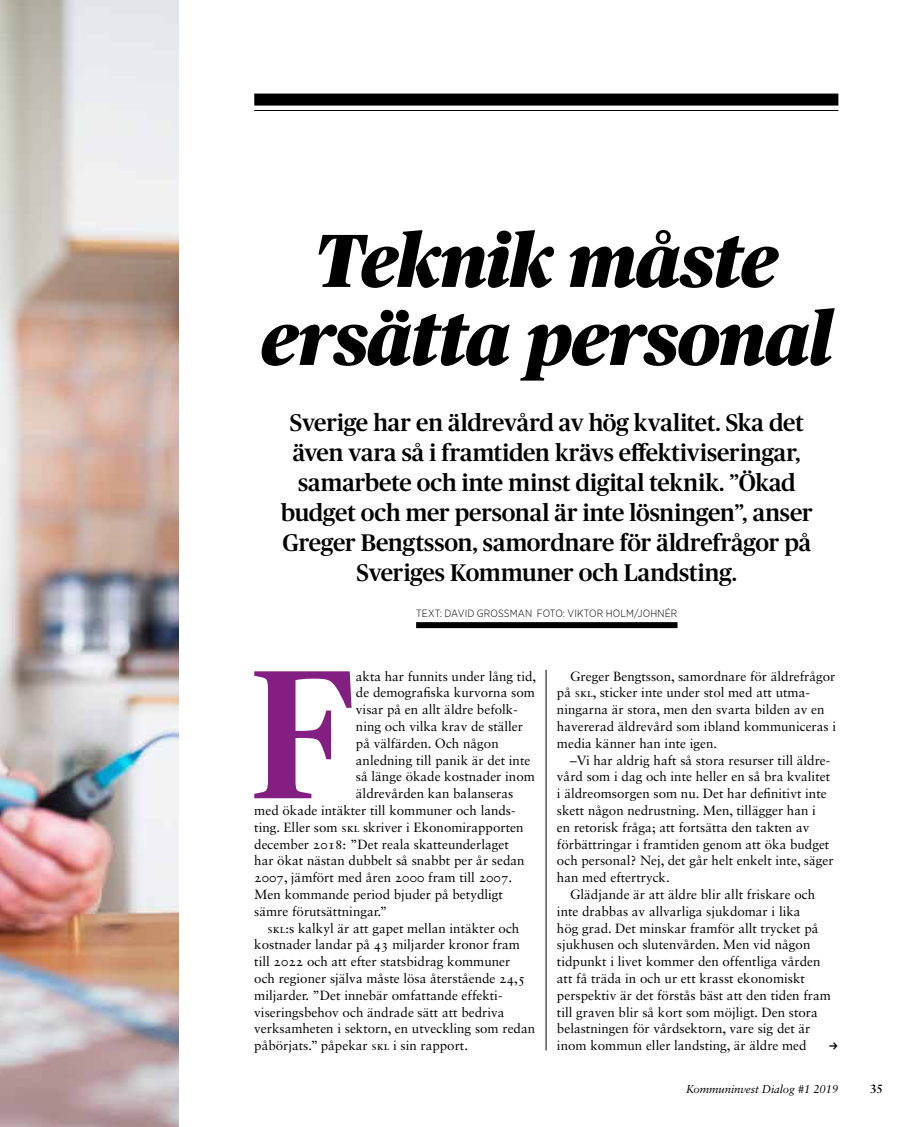
<style>
.page{position:relative;width:915px;height:1127px;background:#fff}
.page>*{position:absolute;margin:0;border:0;box-sizing:border-box;transform-origin:0 0}
.t1{font:500 183px "Publico Headline";color:#831f82}
.t2{font:italic 900 75px/78px "Publico Headline";letter-spacing:-.01em;color:#000;text-align:center}
.t3{font:500 24px/30px "Publico Headline";letter-spacing:-.005em;color:#000;text-align:center}
.t4{font:13.35px/16.8px "Sabon LT Std";color:#000}
.t5{font:700 12px "Sabon LT Std";color:#000}
.t6{font:italic 11.4px "Sabon LT Std";letter-spacing:-.01em;color:#000}
.t7{font:300 10.5px "Gotham Narrow";letter-spacing:.015em;color:#000}
.s1{font-size:12px}
</style>
<div class="page">
<div style="left:416px;top:622px;width:261px;height:6px;background:#000"></div>
<div style="left:254px;top:94px;width:584px;height:12px;background:#000"></div>
<hr style="left:254px;top:110px;width:584px;height:1px;background:#000">
<hr style="left:545px;top:670px;width:1px;height:380px;background:#000">
<img style="left:0;top:0;width:179px;height:1127px">
<h2 class="t2" style="left:261px;top:217px;width:573px">Teknik måste ersätta personal</h2>
<p class="t3" style="left:281px;top:406px;width:533px">Sverige har en äldrevård av hög kvalitet. Ska det även vara så i framtiden krävs effektiviseringar, samarbete och inte minst digital teknik. ”Ökad budget och mer personal är inte lösningen”, anser Greger Bengtsson, samordnare för äldrefrågor på Sveriges Kommuner och Landsting.</p>
<p class="t7" style="left:416px;top:607px;width:263px">TEXT: DAVID GROSSMAN FOTO: VIKTOR HOLM/JOHNÉR</p>
<h1 class="t1" style="left:250px;top:604px;width:107px">F</h1>
<p class="t4" style="left:356px;top:667px;width:182px">akta har funnits under lång tid,</p>
<p class="t4" style="left:356px;top:684px;width:180px">de demografiska kurvorna som</p>
<p class="t4" style="left:356px;top:701px;width:163px">visar på en allt äldre befolk-</p>
<p class="t4" style="left:356px;top:718px;width:168px">ning och vilka krav de ställer</p>
<p class="t4" style="left:356px;top:734px;width:144px">på välfärden. Och någon</p>
<p class="t4" style="left:356px;top:751px;width:176px">anledning till panik är det inte</p>
<p class="t4" style="left:356px;top:768px;width:180px">så länge ökade kostnader inom</p>
<p class="t4" style="left:356px;top:785px;width:159px">äldrevården kan balanseras</p>
<p class="t4" style="left:254px;top:802px;width:263px">med ökade intäkter till kommuner och lands-</p>
<p class="t4" style="left:254px;top:818px;width:270px">ting. Eller som <span class="s1">SKL</span> skriver i Ekonomirapporten</p>
<p class="t4" style="left:254px;top:835px;width:256px">december 2018: ”Det reala skatteunderlaget</p>
<p class="t4" style="left:254px;top:852px;width:272px">har ökat nästan dubbelt så snabbt per år sedan</p>
<p class="t4" style="left:254px;top:869px;width:259px">2007, jämfört med åren 2000 fram till 2007.</p>
<p class="t4" style="left:254px;top:886px;width:250px">Men kommande period bjuder på betydligt</p>
<p class="t4" style="left:254px;top:902px;width:134px">sämre förutsättningar.”</p>
<p class="t4" style="left:267px;top:919px;width:253px"><span class="s1">SKL</span>:s kalkyl är att gapet mellan intäkter och</p>
<p class="t4" style="left:254px;top:936px;width:267px">kostnader landar på 43 miljarder kronor fram</p>
<p class="t4" style="left:254px;top:953px;width:257px">till 2022 och att efter statsbidrag kommuner</p>
<p class="t4" style="left:254px;top:970px;width:272px">och regioner själva måste lösa återstående 24,5</p>
<p class="t4" style="left:254px;top:986px;width:249px">miljarder. ”Det innebär omfattande effekti-</p>
<p class="t4" style="left:254px;top:1003px;width:251px">viseringsbehov och ändrade sätt att bedriva</p>
<p class="t4" style="left:254px;top:1020px;width:282px">verksamheten i sektorn, en utveckling som redan</p>
<p class="t4" style="left:254px;top:1037px;width:215px">påbörjats.” påpekar <span class="s1">SKL</span> i sin rapport.</p>
<p class="t4" style="left:556px;top:667px;width:280px;text-indent:13px">Greger Bengtsson, samordnare för äldrefrågor på <span class="s1">SKL</span>, sticker inte under stol med att utma&shy;ningarna är stora, men den svarta bilden av en havererad äldrevård som ibland kommuniceras i media känner han inte igen.</p>
<p class="t4" style="left:556px;top:751px;width:278px;text-indent:13px">–Vi har aldrig haft så stora resurser till äldre&shy;vård som i dag och inte heller en så bra kvalitet i äldreomsorgen som nu. Det har definitivt inte skett någon nedrustning. Men, tillägger han i<br>en retorisk fråga; att fortsätta den takten av förbättringar i framtiden genom att öka budget och personal? Nej, det går helt enkelt inte, säger han med eftertryck.</p>
<p class="t4" style="left:556px;top:886px;width:275px;text-indent:13px">Glädjande är att äldre blir allt friskare och inte drabbas av allvarliga sjukdomar i lika<br>hög grad. Det minskar framför allt trycket på sjukhusen och slutenvården. Men vid någon tidpunkt i livet kommer den offentliga vården att få träda in och ur ett krasst ekonomiskt perspektiv är det förstås bäst att den tiden fram till graven blir så kort som möjligt. Den stora belastningen för vårdsektorn, vare sig det är inom kommun eller landsting, är äldre med</p>
<p class="t6" style="left:686px;top:1082px;width:153px">Kommuninvest Dialog #1 2019</p>
<p class="t5" style="left:869px;top:1081px;width:15px">35</p>
</div>
